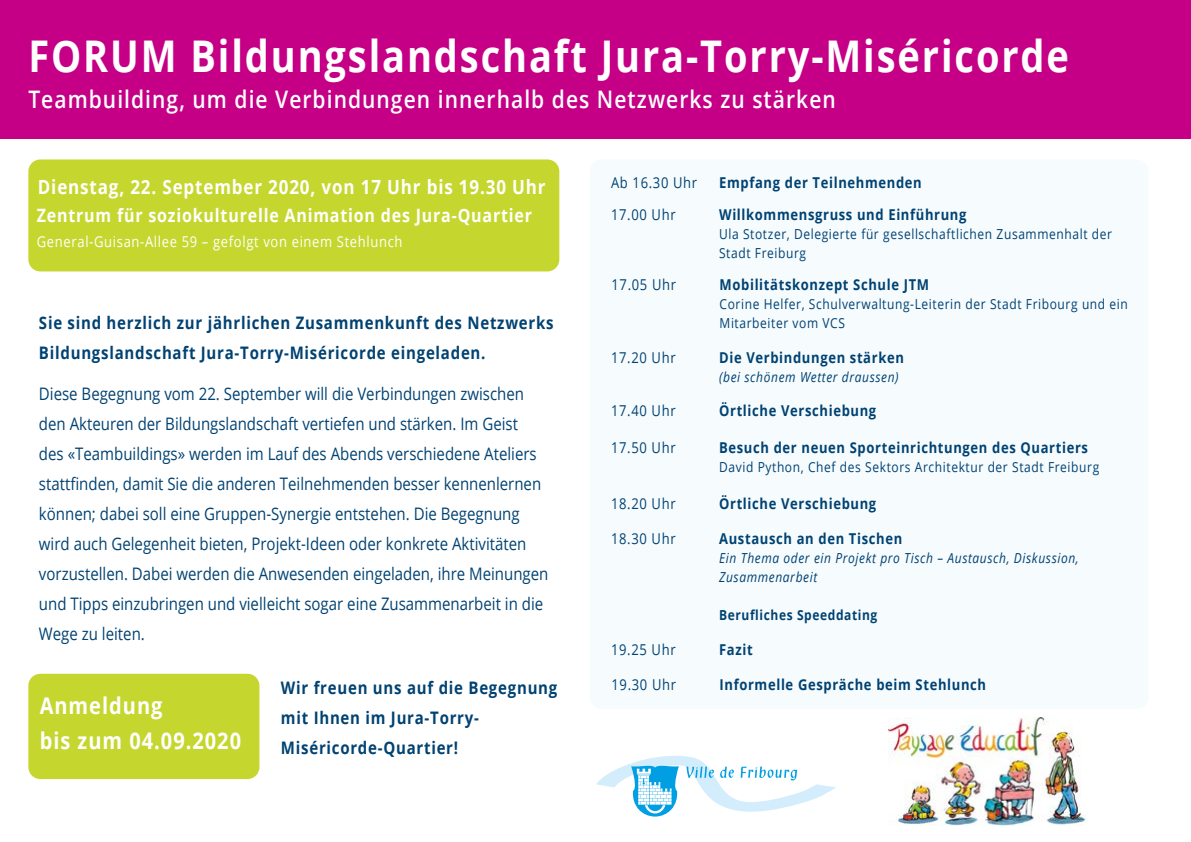
<style>
.page{position:relative;width:1191px;height:842px;background:#fff}
.page>*{position:absolute;margin:0;border:0;box-sizing:border-box;transform-origin:0 0}
.t1{font:700 43.7px "Open Sans";letter-spacing:.05em;color:#fff;scale:.87 1}
.t2{font:600 24.1px "Open Sans";letter-spacing:.05em;color:#fff;scale:.87 1}
.t3{font:700 23px/35px "Open Sans";letter-spacing:.05em;color:#fff;scale:.87 1}
.t4{font:700 19.5px "Open Sans";letter-spacing:.05em;color:#fff;scale:.87 1}
.t5{font:700 18.4px "Open Sans";letter-spacing:.05em;color:#fff;scale:.87 1}
.t6{font:17.2px/30px "Open Sans";color:#004272;scale:.87 1}
.t7{font:700 17.2px/30px "Open Sans";letter-spacing:.05em;color:#004272;scale:.87 1}
.t8{font:700 14.9px "Open Sans";letter-spacing:.05em;color:#004272;scale:.87 1}
.t9{font:14.9px "Open Sans";letter-spacing:.05em;color:#004272;scale:.87 1}
.t10{font:14.9px "Open Sans";letter-spacing:.05em;color:#fff;scale:.87 1}
.t11{font:13.8px/19px "Open Sans";letter-spacing:.05em;color:#004272;scale:.87 1}
.t12{font:italic 13.8px/19px "Open Sans";letter-spacing:.05em;color:#004272;scale:.87 1}
.t13{font:700 13.8px "Open Sans";letter-spacing:.05em;color:#004272;scale:.87 1}
</style>
<div class="page">
<div style="left:590px;top:159px;width:558px;height:550px;background:#f6fbfe;border-radius:12px"></div>
<div style="left:0;top:0;width:1191px;height:139px;background:#c60086"></div>
<div style="left:28px;top:159px;width:531px;height:112px;background:#c5d72f;border-radius:12px"></div>
<svg style="left:596px;top:756px;width:240px;height:60px"></svg>
<img style="left:889px;top:717px;width:197px;height:108px">
<div style="left:28px;top:674px;width:231px;height:105px;background:#c5d72f;border-radius:12px"></div>
<h1 class="t1" style="left:28px;top:25px;width:1197px">FORUM Bildungslandschaft Jura-Torry-Miséricorde</h1>
<h2 class="t2" style="left:28px;top:83px;width:929px">Teambuilding, um die Verbindungen innerhalb des Netzwerks zu stärken</h2>
<p class="t4" style="left:38px;top:173px;width:585px">Dienstag, 22. September 2020, von 17 Uhr bis 19.30 Uhr</p>
<p class="t5" style="left:37px;top:202px;width:570px">Zentrum für soziokulturelle Animation des Jura-Quartier</p>
<p class="t10" style="left:37px;top:231px;width:422px">General-Guisan-Allee 59 – gefolgt von einem Stehlunch</p>
<p class="t7" style="left:39px;top:308px;width:593px">Sie sind herzlich zur jährlichen Zusammenkunft des Netzwerks<br>Bildungslandschaft Jura-Torry-Miséricorde eingeladen.</p>
<p class="t6" style="left:39px;top:378px;width:587px">Diese Begegnung vom 22. September will die Verbindungen zwischen den Akteuren der Bildungslandschaft vertiefen und stärken. Im Geist<br>des «Teambuildings» werden im Lauf des Abends verschiedene Ateliers stattfinden, damit Sie die anderen Teilnehmenden besser kennenlernen können; dabei soll eine Gruppen-Synergie entstehen. Die Begegnung wird auch Gelegenheit bieten, Projekt-Ideen oder konkrete Aktivitäten vorzustellen. Dabei werden die Anwesenden eingeladen, ihre Meinungen und Tipps einzubringen und vielleicht sogar eine Zusammenarbeit in die Wege zu leiten.</p>
<p class="t9" style="left:611px;top:172px;width:100px">Ab 16.30 Uhr</p>
<p class="t8" style="left:719px;top:172px;width:234px">Empfang der Teilnehmenden</p>
<p class="t9" style="left:611px;top:204px;width:76px">17.00 Uhr</p>
<p class="t8" style="left:719px;top:204px;width:286px">Willkommensgruss und Einführung</p>
<p class="t11" style="left:719px;top:224px;width:453px">Ula Stotzer, Delegierte für gesellschaftlichen Zusammenhalt der<br>Stadt Freiburg</p>
<p class="t9" style="left:611px;top:274px;width:76px">17.05 Uhr</p>
<p class="t8" style="left:719px;top:274px;width:242px">Mobilitätskonzept Schule JTM</p>
<p class="t11" style="left:719px;top:294px;width:471px">Corine Helfer, Schulverwaltung-Leiterin der Stadt Fribourg und ein<br>Mitarbeiter vom VCS</p>
<p class="t9" style="left:611px;top:347px;width:76px">17.20 Uhr</p>
<p class="t8" style="left:719px;top:347px;width:214px">Die Verbindungen stärken</p>
<p class="t12" style="left:719px;top:367px;width:208px">(bei schönem Wetter draussen)</p>
<p class="t9" style="left:611px;top:401px;width:76px">17.40 Uhr</p>
<p class="t8" style="left:719px;top:400px;width:182px">Örtliche Verschiebung</p>
<p class="t9" style="left:611px;top:438px;width:76px">17.50 Uhr</p>
<p class="t8" style="left:719px;top:437px;width:425px">Besuch der neuen Sporteinrichtungen des Quartiers</p>
<p class="t11" style="left:719px;top:457px;width:438px">David Python, Chef des Sektors Architektur der Stadt Freiburg</p>
<p class="t9" style="left:611px;top:493px;width:76px">18.20 Uhr</p>
<p class="t8" style="left:719px;top:493px;width:182px">Örtliche Verschiebung</p>
<p class="t9" style="left:611px;top:529px;width:76px">18.30 Uhr</p>
<p class="t8" style="left:719px;top:528px;width:212px">Austausch an den Tischen</p>
<p class="t12" style="left:719px;top:548px;width:415px">Ein Thema oder ein Projekt pro Tisch – Austausch, Diskussion,<br>Zusammenarbeit</p>
<p class="t13" style="left:719px;top:606px;width:183px">Berufliches Speeddating</p>
<p class="t9" style="left:611px;top:639px;width:76px">19.25 Uhr</p>
<p class="t8" style="left:719px;top:639px;width:40px">Fazit</p>
<h3 class="t3" style="left:40px;top:688px;width:233px">Anmeldung<br>bis zum 04.09.2020</h3>
<p class="t7" style="left:281px;top:673px;width:319px">Wir freuen uns auf die Begegnung</p>
<p class="t9" style="left:611px;top:674px;width:76px">19.30 Uhr</p>
<p class="t8" style="left:719px;top:674px;width:308px">Informelle Gespräche beim Stehlunch</p>
<p class="t7" style="left:281px;top:703px;width:229px">mit Ihnen im Jura-Torry-<br>Miséricorde-Quartier!</p>
</div>
